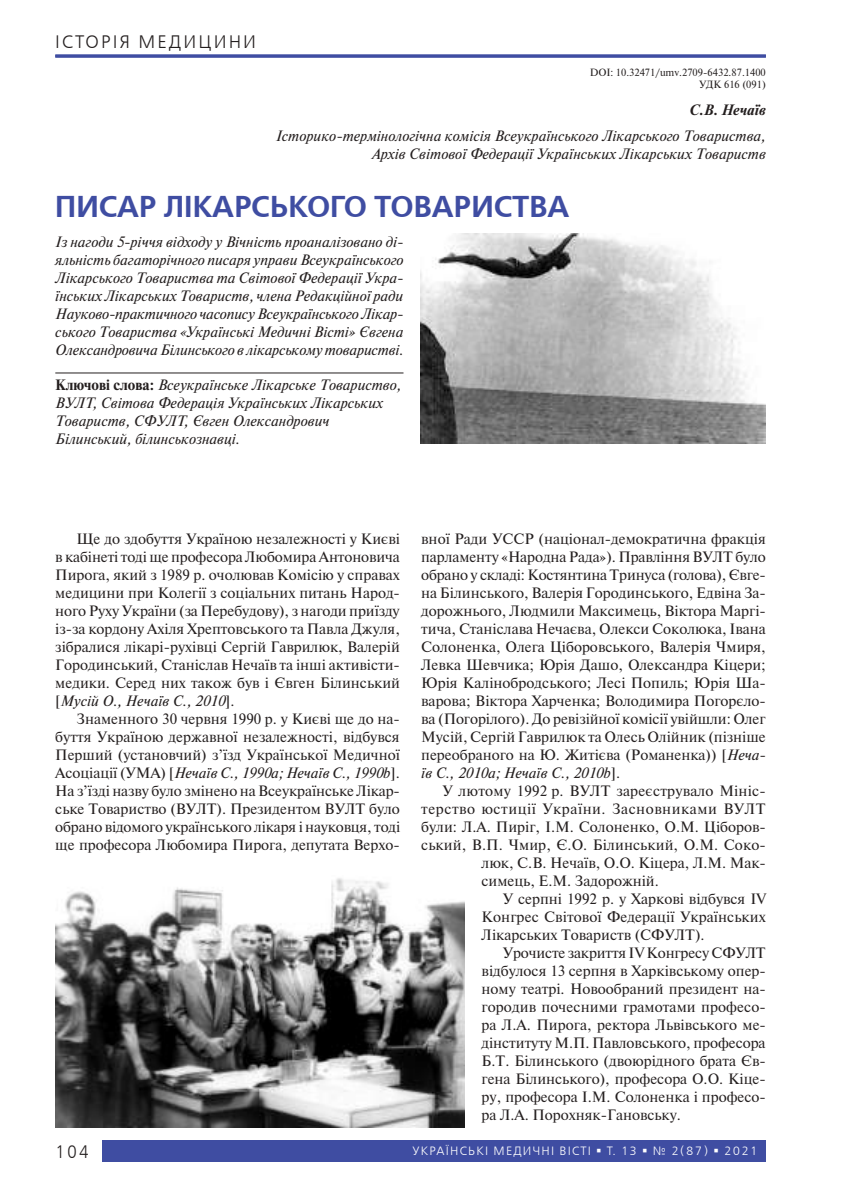
<style>
.page{position:relative;width:851px;height:1204px;background:#fff}
.page>*{position:absolute;margin:0;border:0;box-sizing:border-box;transform-origin:0 0}
.t1{font:700 30px "Free Set C";color:#3f4da2}
.t2{font:18px "Free Set C";letter-spacing:.115em;color:#241f1f}
.t3{font:18px "Free Set C";letter-spacing:.115em;color:#241f1f;scale:.9 1}
.t4{font:15px/18px "Newton";color:#241f1f;text-align:justify}
.t5{font:italic 15px/18px "Newton";color:#241f1f;text-align:right}
.t6{font:15px "Newton";letter-spacing:.035em;color:#241f1f}
.t7{font:italic 700 15px "Newton";color:#241f1f}
.t8{font:12px "Free Set C";letter-spacing:.1em;color:#fff}
.t9{font:10.5px/12.6px "Newton";color:#241f1f;text-align:right}
.s1{font-weight:700;font-style:normal}
.s2{font-style:italic}
</style>
<div class="page">
<div style="left:102px;top:1140px;width:663px;height:21px;background:#3f4da2"></div>
<hr style="left:55px;top:372px;width:348px;height:1px;background:#241f1f">
<img style="left:420px;top:234px;width:345px;height:209px">
<img style="left:55px;top:878px;width:409px;height:249px">
<hr style="left:55px;top:55px;width:710px;height:3px;background:#3f4da2">
<p class="t2" style="left:55px;top:31px;width:202px">ІСТОРІЯ МЕДИЦИНИ</p>
<p class="t2" style="left:55px;top:31px;width:89px">РУБРИКА</p>
<p class="t9" style="left:589px;top:65px;width:178px">DOI: 10.32471/umv.2709-6432.87.1400<br>УДК 616 (091)</p>
<p class="t7" style="left:690px;top:100px;width:77px">С.В. Нечаїв</p>
<p class="t5" style="left:276px;top:127px;width:491px">Історико-термінологічна комісія Всеукраїнського Лікарського Товариства,<br>Архів Світової Федерації Українських Лікарських Товариств</p>
<h1 class="t1" style="left:55px;top:188px;width:515px">ПИСАР ЛІКАРСЬКОГО ТОВАРИСТВА</h1>
<p class="t5" style="left:55px;top:233px;width:350px;text-align:justify">Із нагоди 5-річчя відходу у Вічність проаналізовано ді&shy;яльність багаторічного писаря управи Всеукраїнського Лікарського Товариства та Світової Федерації Укра&shy;їнських Лікарських Товариств, члена Редакційної ради Науково-практичного часопису Всеукраїнського Лікар&shy;ського Товариства «Українські Медичні Вісті» Євгена Олександровича Білинського в лікарському товаристві.</p>
<p class="t5" style="left:55px;top:376px;width:347px;text-align:left"><span class="s1">Ключові слова:</span> Всеукраїнське Лікарське Товариство, ВУЛТ, Світова Федерація Українських Лікарських Товариств, СФУЛТ, Євген Олександрович Білинський, білинськознавці.</p>
<p class="t4" style="left:55px;top:529px;width:346px;text-indent:21px">Ще до здобуття Україною незалежності у Києві в кабінеті тоді ще професора Любомира Антоновича Пирога, який з 1989 р. очолював Комісію у справах медицини при Колегії з соціальних питань Народ&shy;ного Руху України (за Перебудову), з нагоди приїзду із-за кордону Ахіля Хрептовського та Павла Джуля, зібралися лікарі-рухівці Сергій Гаврилюк, Валерій Городинський, Станіслав Нечаїв та інші активісти&shy;медики. Серед них також був і Євген Білинський [<span class="s2">Мусій О., Нечаїв С., 2010</span>].</p>
<p class="t4" style="left:55px;top:709px;width:346px;text-indent:21px">Знаменного 30 червня 1990 р. у Києві ще до на&shy;буття Україною державної незалежності, відбувся Перший (установчий) з’їзд Української Медичної Асоціації (УМА) [<span class="s2">Нечаїв С., 1990a; Нечаїв С., 1990b</span>].<br>На з’їзді назву було змінено на Всеукраїнське Лікар&shy;ське Товариство (ВУЛТ). Президентом ВУЛТ було обрано відомого українського лікаря і науковця, тоді ще професора Любомира Пирога, депутата Верхо-</p>
<p class="t4" style="left:421px;top:529px;width:346px">вної Ради УССР (націонал-демократична фракція парламенту «Народна Рада»). Правління ВУЛТ було обрано у складі: Костянтина Тринуса (голова), Євге&shy;на Білинського, Валерія Городинського, Едвіна За&shy;дорожнього, Людмили Максимець, Віктора Маргі&shy;тича, Станіслава Нечаєва, Олекси Соколюка, Івана Солоненка, Олега Ціборовського, Валерія Чмиря, Левка Шевчика; Юрія Дашо, Олександра Кіцери; Юрія Калінобродського; Лесі Попиль; Юрія Ша&shy;варова; Віктора Харченка; Володимира Погорєло&shy;ва (Погорілого). До ревізійної комісії увійшли: Олег Мусій, Сергій Гаврилюк та Олесь Олійник (пізніше переобраного на Ю. Житієва (Романенка)) [<span class="s2">Неча&shy;їв С., 2010a; Нечаїв С., 2010b</span>].</p>
<p class="t4" style="left:442px;top:781px;width:325px">У лютому 1992 р. ВУЛТ зареєструвало Мініс-</p>
<p class="t6" style="left:421px;top:797px;width:346px">терство юстиції України. Засновниками ВУЛТ</p>
<p class="t4" style="left:421px;top:817px;width:346px">були: Л.А. Пиріг, І.М. Солоненко, О.М. Ціборов-</p>
<p class="t4" style="left:421px;top:835px;width:346px">ський, В.П. Чмир, Є.О. Білинський, О.М. Соко-</p>
<p class="t4" style="left:481px;top:853px;width:286px">люк, С.В. Нечаїв, О.О. Кіцера, Л.М. Мак-</p>
<p class="t4" style="left:481px;top:871px;width:179px">симець, Е.М. Задорожній.</p>
<p class="t4" style="left:503px;top:889px;width:264px">У серпні 1992 р. у Харкові відбувся IV</p>
<p class="t4" style="left:481px;top:907px;width:286px">Конгрес Світової Федерації Українських</p>
<p class="t4" style="left:481px;top:925px;width:224px">Лікарських Товариств (СФУЛТ).</p>
<p class="t4" style="left:503px;top:943px;width:264px">Урочисте закриття ІV Конгресу СФУЛТ</p>
<p class="t4" style="left:481px;top:961px;width:286px">відбулося 13 серпня в Харківському опер-</p>
<p class="t4" style="left:481px;top:979px;width:286px">ному театрі. Новообраний президент на-</p>
<p class="t4" style="left:481px;top:997px;width:286px">городив почесними грамотами професо-</p>
<p class="t4" style="left:481px;top:1015px;width:286px">ра Л.А. Пирога, ректора Львівського ме-</p>
<p class="t4" style="left:481px;top:1033px;width:285px">дінституту М.П. Павловського, професора</p>
<p class="t4" style="left:481px;top:1051px;width:286px">Б.Т. Білинського (двоюрідного брата Єв-</p>
<p class="t4" style="left:481px;top:1069px;width:286px">гена Білинського), професора О.О. Кіце-</p>
<p class="t4" style="left:481px;top:1087px;width:286px">ру, професора І.М. Солоненка і професо-</p>
<p class="t4" style="left:481px;top:1105px;width:201px">ра Л.А. Порохняк-Гановську.</p>
<p class="t3" style="left:55px;top:1140px;width:39px">104</p>
<p class="t8" style="left:412px;top:1144px;width:346px">УКРАЇНСЬКІ МЕДИЧНІ ВІСТІ ▪ Т. 13 ▪ № 2(87) ▪ 2021</p>
</div>
